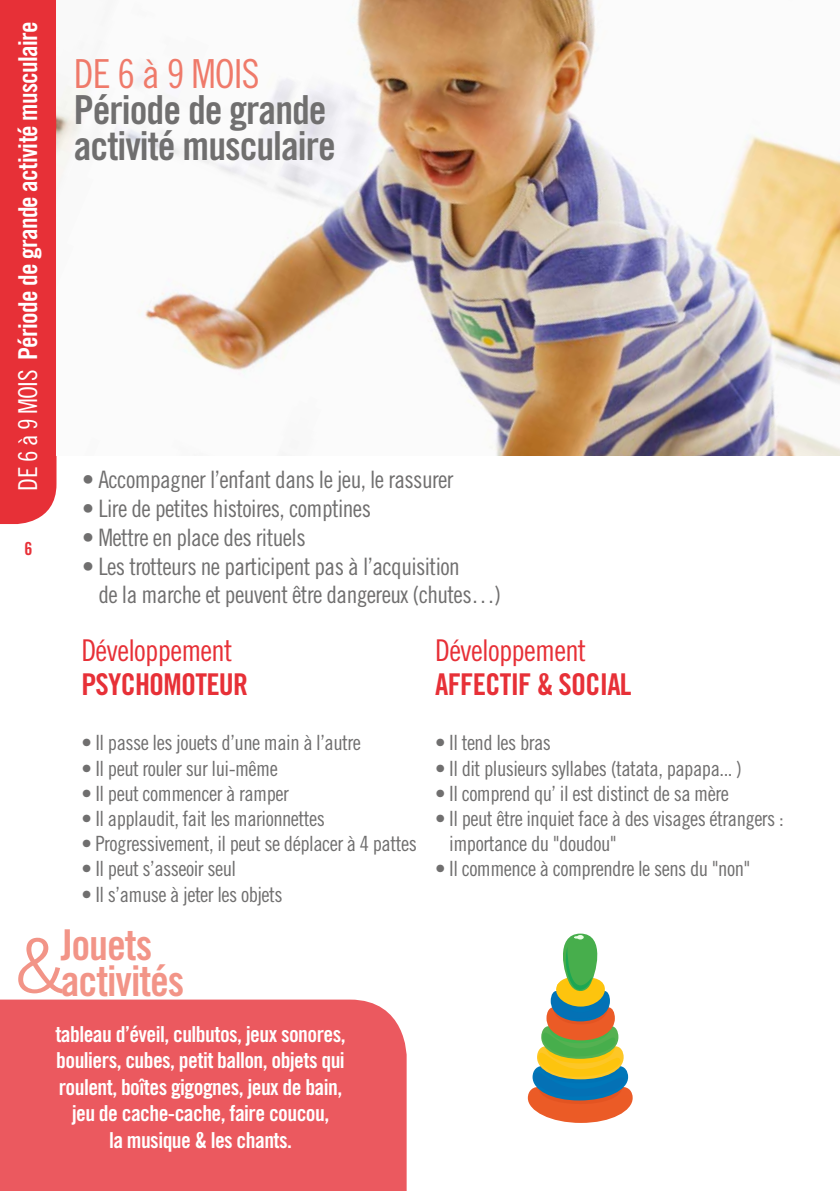
<style>
.page{position:relative;width:840px;height:1191px;background:#fff}
.page>*{position:absolute;margin:0;border:0;box-sizing:border-box;transform-origin:0 0}
.t1{font:42.4px/35.6px "Trade Gothic Bold Cond Twenty";letter-spacing:-.025em;color:#ef7a6a;text-align:center}
.t2{font:40px/36px "Trade Gothic Bold Cond Twenty";letter-spacing:-.025em;color:#706f6f}
.t3{font:40px "Trade Gothic Cond Eighteen";letter-spacing:-.025em;color:#ef7a6a}
.t4{font:30px "Trade Gothic Bold Cond Twenty";letter-spacing:-.025em;color:#e73037}
.t5{font:30px "Trade Gothic Cond Eighteen";letter-spacing:-.025em;color:#e73037}
.t6{font:26px "Trade Gothic Bold Cond Twenty";letter-spacing:-.025em;color:#fff}
.t7{font:24px/28.8px "Trade Gothic Cond Eighteen";letter-spacing:-.025em;color:#706f6f}
.t8{font:22px/26.4px "Trade Gothic Bold Cond Twenty";letter-spacing:-.025em;color:#fff;text-align:center}
.t9{font:21px/25.2px "Trade Gothic Cond Eighteen";letter-spacing:-.025em;color:#706f6f}
.t10{font:18px "Trade Gothic Bold Cond Twenty";color:#e73037}
.s1{font-family:"Trade Gothic Cond Eighteen"}
.s2{font-family:"Trade Gothic Bold Cond Twenty"}
.s3{font-family:"Trade Gothic";font-weight:300;font-size:75px}
</style>
<div class="page">
<img style="left:57px;top:0;width:782px;height:455px">
<div style="left:0;top:0;width:56px;height:524px;background:#e73037"></div>
<div style="left:0;top:999px;width:406px;height:192px;background:#eb595f"></div>
<svg style="left:527px;top:933px;width:106px;height:190px"></svg>
<p class="t6" style="left:12px;top:490px;width:471px;rotate:-90deg"><span class="s1">DE 6 à 9 MOIS</span> Période de grande activité musculaire</p>
<p class="t10" style="left:24px;top:538px;width:9px">6</p>
<h2 class="t3" style="left:74px;top:50px;width:187px">DE 6 à 9 MOIS</h2>
<h2 class="t2" style="left:74px;top:91px;width:263px">Période de grande activité musculaire</h2>
<p class="t7" style="left:82px;top:465px;width:372px"><span class="s2">•</span> Accompagner l’enfant dans le jeu, le rassurer</p>
<p class="t7" style="left:82px;top:494px;width:290px"><span class="s2">•</span> Lire de petites histoires, comptines</p>
<p class="t7" style="left:82px;top:522px;width:225px"><span class="s2">•</span> Mettre en place des rituels</p>
<p class="t7" style="left:98px;top:551px;width:404px;text-indent:-16px"><span class="s2">•</span> Les trotteurs ne participent pas à l’acquisition<br>de la marche et peuvent être dangereux (chutes…)</p>
<h3 class="t5" style="left:81px;top:632px;width:152px">Développement</h3>
<h3 class="t4" style="left:81px;top:666px;width:168px">PSYCHOMOTEUR</h3>
<p class="t9" style="left:81px;top:730px;width:281px">• Il passe les jouets d’une main à l’autre</p>
<p class="t9" style="left:81px;top:755px;width:198px">• Il peut rouler sur lui-même</p>
<p class="t9" style="left:81px;top:780px;width:209px">• Il peut commencer à ramper</p>
<p class="t9" style="left:81px;top:805px;width:245px">• Il applaudit, fait les marionnettes</p>
<p class="t9" style="left:81px;top:831px;width:337px">• Progressivement, il peut se déplacer à 4 pattes</p>
<p class="t9" style="left:81px;top:856px;width:156px">• Il peut s’asseoir seul</p>
<p class="t9" style="left:81px;top:881px;width:203px">• Il s’amuse à jeter les objets</p>
<h3 class="t5" style="left:435px;top:632px;width:152px">Développement</h3>
<h3 class="t4" style="left:435px;top:666px;width:198px">AFFECTIF &amp; SOCIAL</h3>
<p class="t9" style="left:435px;top:730px;width:117px">• Il tend les bras</p>
<p class="t9" style="left:435px;top:755px;width:308px">• Il dit plusieurs syllabes (tatata, papapa... )</p>
<p class="t9" style="left:435px;top:780px;width:295px">• Il comprend qu’ il est distinct de sa mère</p>
<p class="t9" style="left:449px;top:805px;width:336px;text-indent:-14px">• Il peut être inquiet face à des visages étrangers : importance du "doudou"</p>
<p class="t9" style="left:435px;top:856px;width:317px">• Il commence à comprendre le sens du "non"</p>
<h1 class="t1" style="left:15px;top:927px;width:171px">Jouets <span class="s3">&amp;</span>activités</h1>
<p class="t8" style="left:55px;top:1020px;width:291px">tableau d’éveil, culbutos, jeux sonores, bouliers, cubes, petit ballon, objets qui roulent, boîtes gigognes, jeux de bain, jeu de cache-cache, faire coucou,<br>la musique &amp; les chants.</p>
</div>
